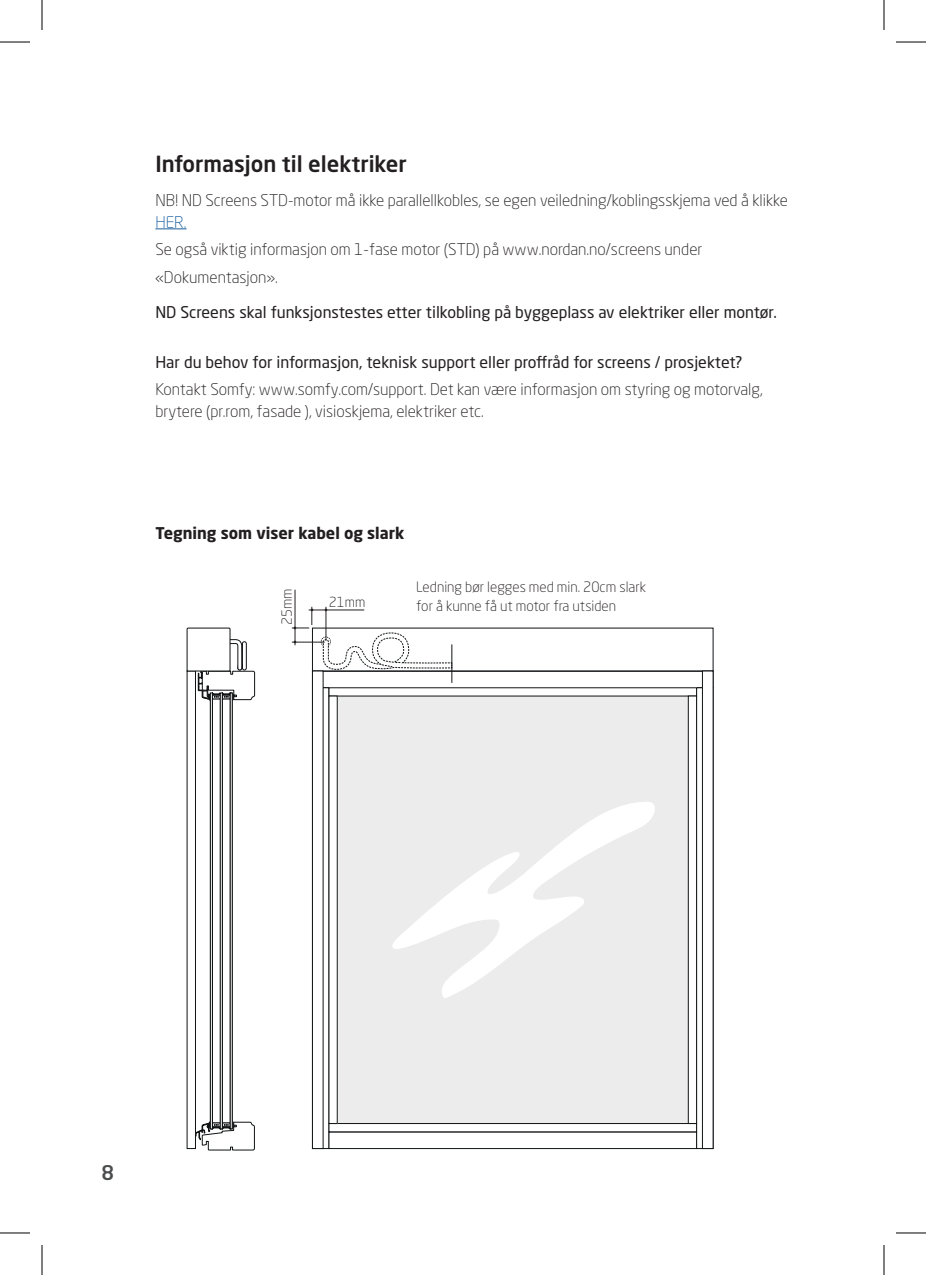
<style>
.page{position:relative;width:926px;height:1275px;background:#fff}
.page>*{position:absolute;margin:0;border:0;box-sizing:border-box;transform-origin:0 0}
.t1{font:500 22px "Neo Sans Std";color:#231f20}
.t2{font:500 20px "Neo Sans Std";color:#4b4c4d}
.t3{font:300 16px/27.6px "Neo Sans Std";color:#231f20}
.t4{font:16px "Neo Sans Std";color:#231f20}
.t5{font:700 16px "Neo Sans Std";color:#231f20}
.t6{font:300 16px "Neo Sans Std";color:#175d9e}
.t7{font:300 14.2px/19.4px "Neo Sans Std";color:#231f20}
.t8{font:300 13.8px "Neo Sans Std";color:#231f20}
</style>
<div class="page">
<hr style="left:155px;top:228px;width:32px;height:1px;background:#175d9e">
<div style="left:312px;top:671px;width:401px;height:477px;background:#ebeceb"></div>
<div style="left:312px;top:671px;width:401px;height:17px;background:#fff"></div>
<div style="left:312px;top:671px;width:401px;height:17px;border:1px solid #101314"></div>
<div style="left:696px;top:688px;width:17px;height:460px;background:linear-gradient(to bottom,#fff,#fff)"></div>
<div style="left:312px;top:688px;width:17px;height:460px;background:linear-gradient(to bottom,#fff,#fff)"></div>
<div style="left:312px;top:687px;width:17px;height:461px;border:1px solid #101314"></div>
<div style="left:312px;top:671px;width:11px;height:477px;background:#fff"></div>
<div style="left:312px;top:671px;width:11px;height:477px;border:1px solid #101314"></div>
<div style="left:187px;top:671px;width:9px;height:477px;border:1px solid #101314"></div>
<div style="left:702px;top:671px;width:11px;height:477px;background:#fff"></div>
<div style="left:702px;top:671px;width:11px;height:477px;border:1px solid #101314"></div>
<div style="left:329px;top:1132px;width:367px;height:16px;background:#fff"></div>
<div style="left:329px;top:1123px;width:367px;height:8px;background:#fff"></div>
<div style="left:329px;top:1123px;width:368px;height:9px;border:1px solid #101314"></div>
<div style="left:329px;top:688px;width:367px;height:8px;background:#fff"></div>
<div style="left:688px;top:696px;width:8px;height:427px;background:#fff"></div>
<div style="left:688px;top:696px;width:9px;height:427px;border:1px solid #101314"></div>
<div style="left:329px;top:696px;width:8px;height:427px;background:#fff"></div>
<svg style="left:392px;top:802px;width:263px;height:196px"></svg>
<div style="left:321px;top:636px;width:10px;height:10px;border:1px dashed #101314;border-radius:50%"></div>
<svg style="left:323px;top:632px;width:128px;height:38px"></svg>
<hr style="left:451px;top:644px;width:1px;height:39px;background:#101314">
<div style="left:230px;top:692px;width:2px;height:437px;background:#fff;border:1px solid #101314"></div>
<div style="left:220px;top:692px;width:3px;height:437px;border:1px solid #101314"></div>
<div style="left:210px;top:692px;width:3px;height:437px;border:1px solid #101314"></div>
<svg style="left:195px;top:1115px;width:60px;height:35px"></svg>
<svg style="left:187px;top:627px;width:68px;height:79px"></svg>
<hr style="left:326px;top:607px;width:1px;height:33px;background:#231f20">
<hr style="left:292px;top:642px;width:33px;height:1px;background:#231f20">
<hr style="left:309px;top:609px;width:55px;height:1px;background:#231f20">
<hr style="left:295px;top:589px;width:1px;height:56px;background:#231f20">
<svg style="left:292px;top:607px;width:21px;height:22px"></svg>
<hr style="left:0;top:42px;width:30px;height:1px;background:#000">
<hr style="left:896px;top:42px;width:30px;height:1px;background:#000">
<hr style="left:0;top:1232px;width:30px;height:1px;background:#000">
<hr style="left:896px;top:1232px;width:30px;height:1px;background:#000">
<hr style="left:42px;top:0;width:1px;height:30px;background:#000">
<hr style="left:42px;top:1245px;width:1px;height:30px;background:#000">
<hr style="left:884px;top:0;width:1px;height:30px;background:#000">
<hr style="left:884px;top:1245px;width:1px;height:30px;background:#000">
<h1 class="t1" style="left:155px;top:150px;width:253px">Informasjon til elektriker</h1>
<p class="t3" style="left:155px;top:186px;width:634px">NB! ND Screens STD-motor må ikke parallellkobles, se egen veiledning/koblingsskjema ved å klikke</p>
<p class="t6" style="left:155px;top:212px;width:33px">HER.</p>
<p class="t3" style="left:155px;top:235px;width:549px">Se også viktig informasjon om 1-fase motor (STD) på www.nordan.no/screens under «Dokumentasjon».</p>
<p class="t4" style="left:155px;top:302px;width:623px">ND Screens skal funksjonstestes etter tilkobling på byggeplass av elektriker eller montør.</p>
<p class="t4" style="left:155px;top:352px;width:589px">Har du behov for informasjon, teknisk support eller proffråd for screens / prosjektet?</p>
<p class="t3" style="left:155px;top:378px;width:609px;line-height:22px">Kontakt Somfy: www.somfy.com/support. Det kan være informasjon om styring og motorvalg, brytere (pr.rom, fasade ), visioskjema, elektriker etc.</p>
<p class="t5" style="left:155px;top:523px;width:251px">Tegning som viser kabel og slark</p>
<p class="t8" style="left:279px;top:625px;width:38px;rotate:-90deg">25mm</p>
<p class="t8" style="left:329px;top:593px;width:38px">21mm</p>
<p class="t7" style="left:416px;top:576px;width:231px">Ledning bør legges med min. 20cm slark for å kunne få ut motor fra utsiden</p>
<p class="t2" style="left:101px;top:1160px;width:14px">8</p>
</div>
